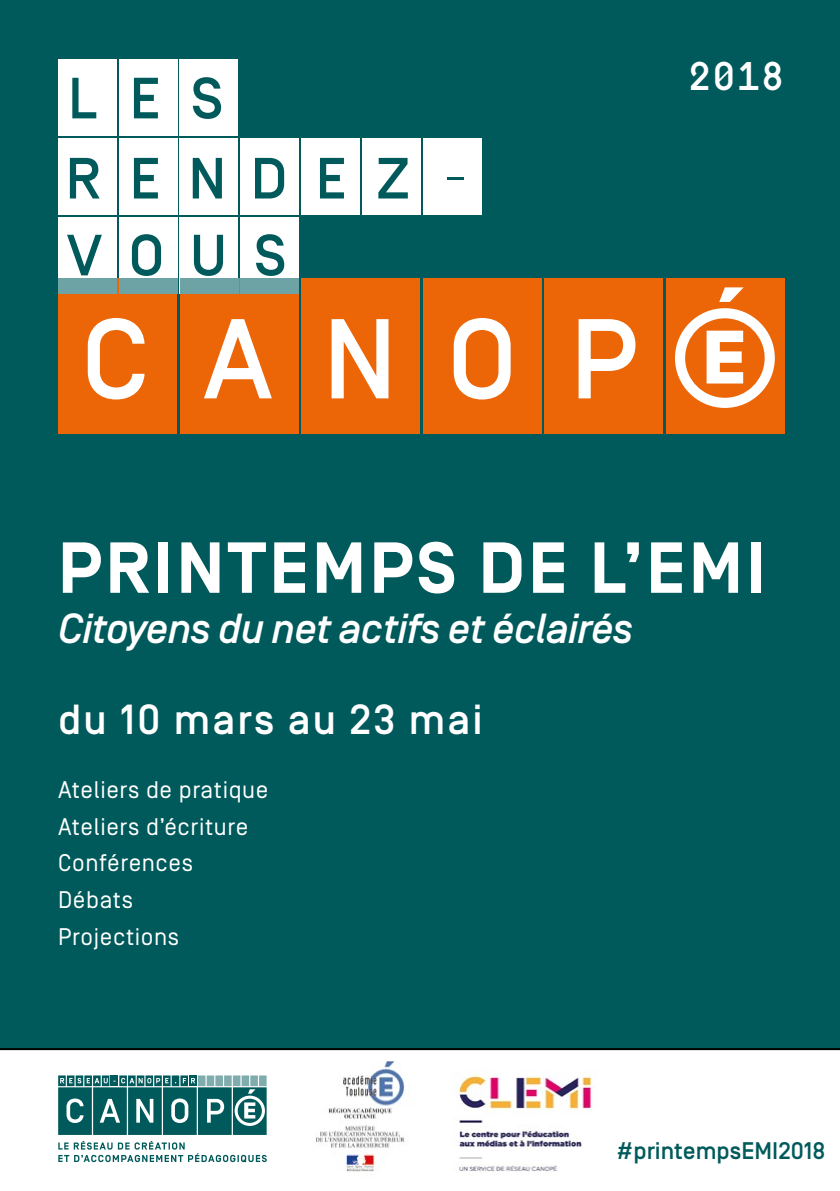
<style>
.page{position:relative;width:840px;height:1191px;background:#fff}
.page>*{position:absolute;margin:0;border:0;box-sizing:border-box;transform-origin:0 0}
.t1{font:700 72px "Simplon BP";letter-spacing:.05em;color:#fff}
.t2{font:500 58px/78.4px "Simplon BP Mono";letter-spacing:.46em;color:#005a5b}
.t3{font:italic 500 42px "Simplon BP";letter-spacing:-.02em;color:#fff}
.t4{font:500 42px "Simplon BP";letter-spacing:.05em;color:#fff}
.t5{font:500 40px "Simplon BP Mono";color:#fff}
.t6{font:24px/36.8px "Simplon BP Regular";letter-spacing:.025em;color:#fff}
.t7{font:500 24px "Simplon BP";color:#005a5b}
</style>
<div class="page">
<div style="left:0;top:0;width:839px;height:1050px;background:#005a5b"></div>
<div style="left:58px;top:278px;width:119px;height:156px;background:#ec6608"></div>
<div style="left:179px;top:278px;width:119px;height:156px;background:#ec6608"></div>
<div style="left:301px;top:278px;width:119px;height:156px;background:#ec6608"></div>
<div style="left:544px;top:278px;width:118px;height:156px;background:#ec6608"></div>
<div style="left:422px;top:278px;width:119px;height:156px;background:#ec6608"></div>
<div style="left:665px;top:278px;width:119px;height:156px;background:#ec6608"></div>
<svg style="left:88px;top:318px;width:547px;height:81px"></svg>
<svg style="left:675px;top:287px;width:99px;height:121px"></svg>
<div style="left:58px;top:139px;width:58px;height:76px;background:#fff"></div>
<div style="left:119px;top:139px;width:58px;height:76px;background:#fff"></div>
<div style="left:180px;top:139px;width:58px;height:76px;background:#fff"></div>
<div style="left:240px;top:139px;width:58px;height:76px;background:#fff"></div>
<div style="left:301px;top:139px;width:58px;height:76px;background:#fff"></div>
<div style="left:362px;top:139px;width:58px;height:76px;background:#fff"></div>
<div style="left:422px;top:139px;width:59px;height:76px;background:#fff"></div>
<div style="left:58px;top:60px;width:58px;height:76px;background:#fff"></div>
<div style="left:119px;top:60px;width:58px;height:76px;background:#fff"></div>
<div style="left:180px;top:60px;width:58px;height:76px;background:#fff"></div>
<div style="left:58px;top:217px;width:58px;height:77px;background:#fff"></div>
<div style="left:119px;top:217px;width:58px;height:77px;background:#fff"></div>
<div style="left:180px;top:217px;width:58px;height:77px;background:#fff"></div>
<div style="left:240px;top:217px;width:58px;height:77px;background:#fff"></div>
<div style="left:58px;top:278px;width:59px;height:16px;background:#6ea3a6"></div>
<div style="left:119px;top:278px;width:58px;height:16px;background:#6ea3a6"></div>
<div style="left:180px;top:278px;width:58px;height:16px;background:#6ea3a6"></div>
<div style="left:240px;top:278px;width:59px;height:16px;background:#6ea3a6"></div>
<svg style="left:58px;top:1075px;width:208px;height:87px"></svg>
<img style="left:316px;top:1061px;width:89px;height:111px">
<img style="left:457px;top:1075px;width:137px;height:97px">
<h2 class="t2" style="left:66px;top:56px;width:408px">LES<br>RENDEZ-<br>VOUS</h2>
<h3 class="t5" style="left:687px;top:49px;width:99px">2018</h3>
<h1 class="t1" style="left:58px;top:527px;width:708px">PRINTEMPS DE L’EMI</h1>
<h3 class="t3" style="left:58px;top:604px;width:576px">Citoyens du net actifs et éclairés</h3>
<h3 class="t4" style="left:58px;top:695px;width:425px">du 10 mars au 23 mai</h3>
<p class="t6" style="left:58px;top:771px;width:211px">Ateliers de pratique<br>Ateliers d’écriture<br>Conférences<br>Débats<br>Projections</p>
<p class="t7" style="left:616px;top:1136px;width:210px">#printempsEMI2018</p>
</div>
